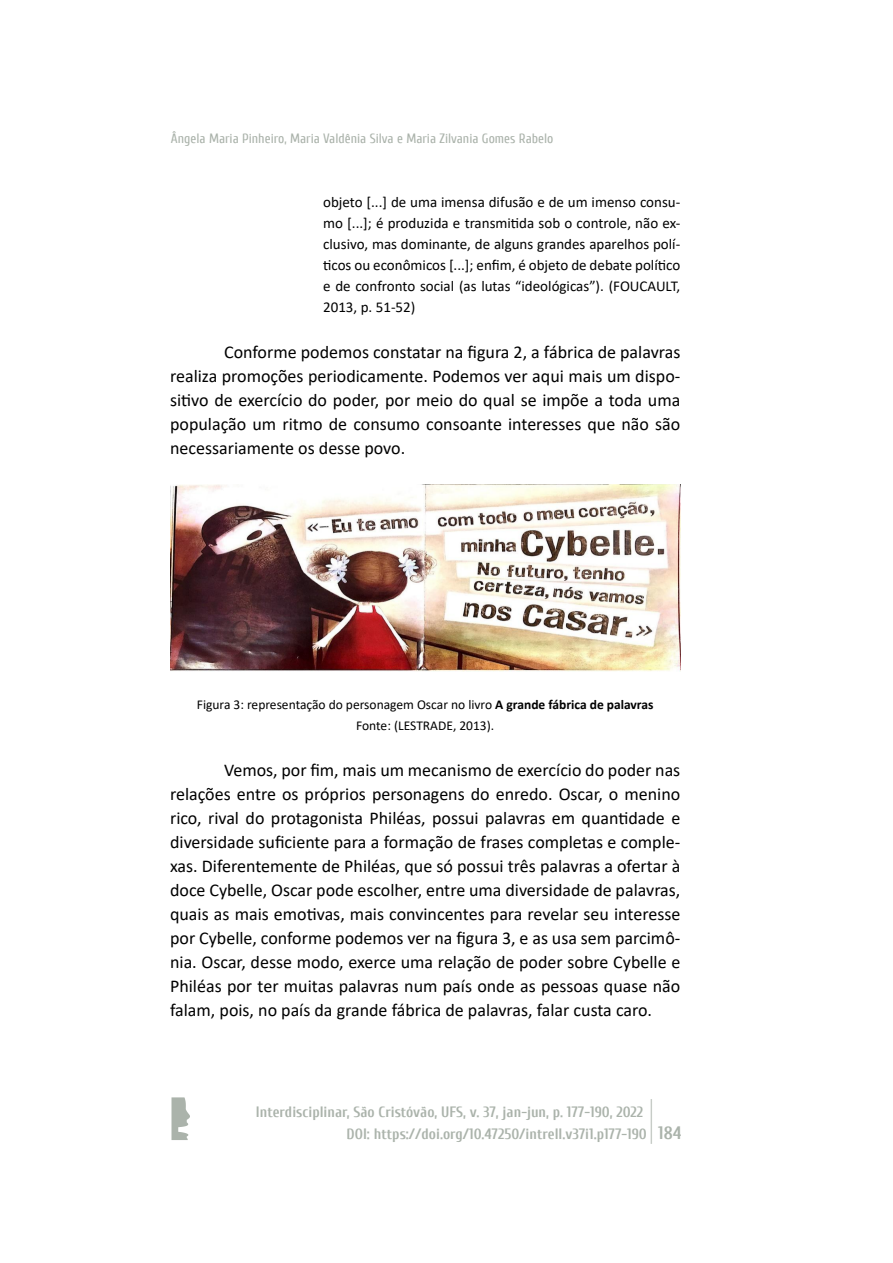
<style>
.page{position:relative;width:893px;height:1263px;background:#fff}
.page>*{position:absolute;margin:0;border:0;box-sizing:border-box;transform-origin:0 0}
.t1{font:18px/24px "Calibri";color:#000;text-align:justify}
.t2{font:15px/21px "Calibri";color:#000;text-align:justify}
.t3{font:700 15px/21.6px "Cuprum";color:#abb3ab}
.t4{font:13.5px/21px "Calibri";color:#000;text-align:center}
.t5{font:13.5px "Cuprum";color:#abb3ab}
.s1{font-weight:700}
.s2{font-size:25.5px}
.s3{font-size:24px}
.s4{font-size:18px}
</style>
<div class="page">
<svg style="left:171px;top:1097px;width:19px;height:43px"></svg>
<img style="left:170px;top:484px;width:510px;height:187px">
<p class="t5" style="left:171px;top:131px;width:384px">Ângela Maria Pinheiro, Maria Valdênia Silva e Maria Zilvania Gomes Rabelo</p>
<p class="t2" style="left:323px;top:191px;width:359px">objeto [...] de uma imensa difusão e de um imenso consu&shy;mo [...]; é produzida e transmitida sob o controle, não ex&shy;clusivo, mas dominante, de alguns grandes aparelhos polí&shy;ticos ou econômicos [...]; enfim, é objeto de debate político e de confronto social (as lutas “ideológicas”). (FOUCAULT, 2013, p. 51-52)</p>
<p class="t1" style="left:170px;top:340px;width:512px;text-indent:54px">Conforme podemos constatar na figura 2, a fábrica de palavras realiza promoções periodicamente. Podemos ver aqui mais um dispo&shy;sitivo de exercício do poder, por meio do qual se impõe a toda uma população um ritmo de consumo consoante interesses que não são necessariamente os desse povo.</p>
<p class="t4" style="left:197px;top:694px;width:458px">Figura 3: representação do personagem Oscar no livro <span class="s1">A grande fábrica de palavras<br></span>Fonte: (LESTRADE, 2013).</p>
<p class="t1" style="left:170px;top:758px;width:512px;text-indent:54px">Vemos, por fim, mais um mecanismo de exercício do poder nas relações entre os próprios personagens do enredo. Oscar, o menino rico, rival do protagonista Philéas, possui palavras em quantidade e diversidade suficiente para a formação de frases completas e comple&shy;xas. Diferentemente de Philéas, que só possui três palavras a ofertar à doce Cybelle, Oscar pode escolher, entre uma diversidade de palavras, quais as mais emotivas, mais convincentes para revelar seu interesse por Cybelle, conforme podemos ver na figura 3, e as usa sem parcimô&shy;nia. Oscar, desse modo, exerce uma relação de poder sobre Cybelle e Philéas por ter muitas palavras num país onde as pessoas quase não falam, pois, no país da grande fábrica de palavras, falar custa caro.</p>
<p class="t3" style="left:347px;top:1101px;width:336px;text-indent:-91px">Interdisciplinar, São Cristóvão, UFS, v. 37, jan-jun, p. 177-190, 2022 <span class="s2">|<br></span>DOI: https://doi.org/10.47250/intrell.v37i1.p177-190 <span class="s3">|</span> <span class="s4">184</span></p>
</div>
